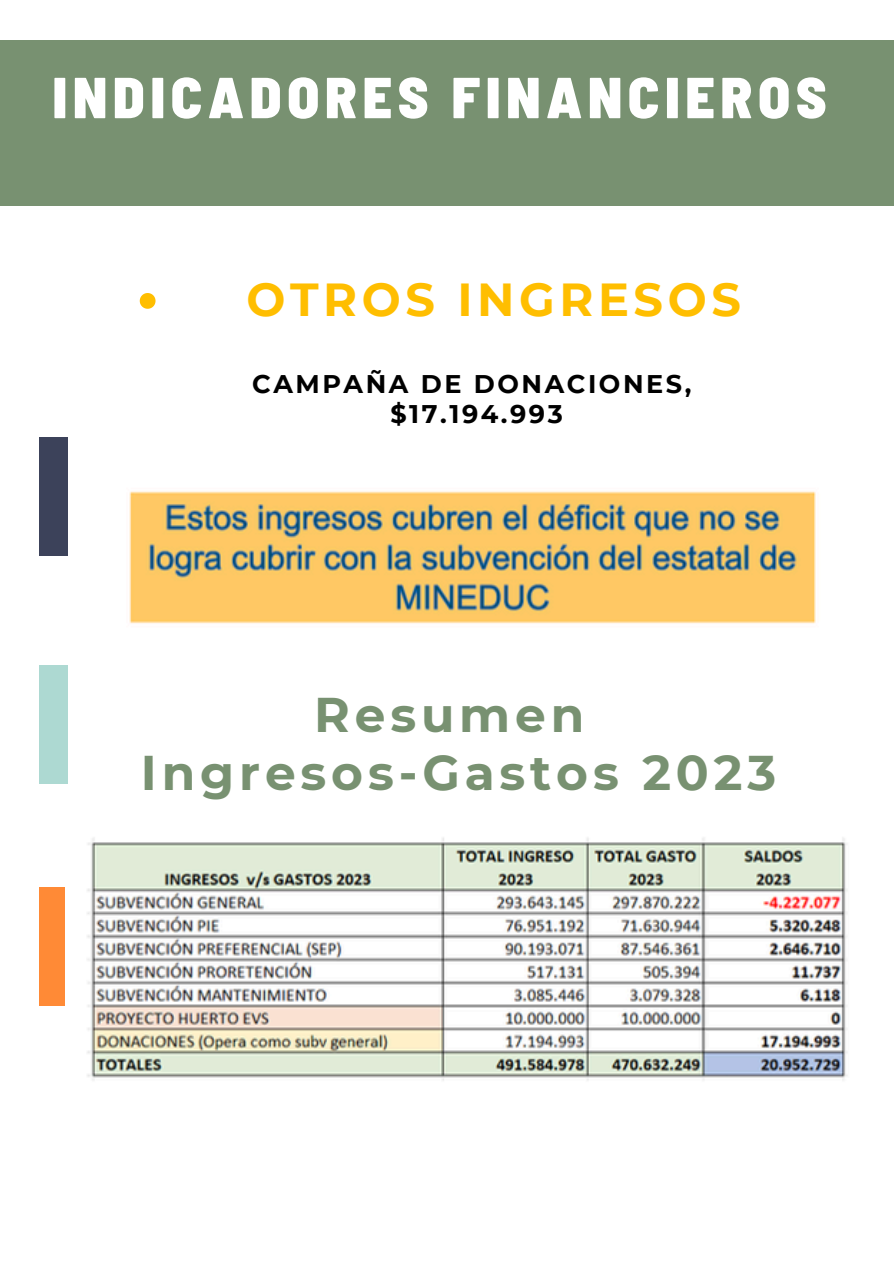
<style>
.page{position:relative;width:894px;height:1264px;background:#fff}
.page>*{position:absolute;margin:0;border:0;box-sizing:border-box;transform-origin:0 0}
.t1{font:900 semi-condensed 57.75px "Barlow";letter-spacing:.1em;color:#fff}
.t2{font:700 48.6px/57.3px "Montserrat";letter-spacing:.1em;color:#789171;text-align:center}
.t3{font:700 46.2px "Montserrat";letter-spacing:.1em;color:#ffbe00}
.t4{font:700 25.5px "Montserrat";letter-spacing:.1em;color:#000}
</style>
<div class="page">
<div style="left:0;top:41px;width:893px;height:164px;background:#789171"></div>
<img style="left:129px;top:491px;width:687px;height:133px">
<div style="left:40px;top:437px;width:28px;height:118px;background:#3c425a"></div>
<div style="left:40px;top:665px;width:28px;height:118px;background:#add9d2"></div>
<div style="left:40px;top:887px;width:28px;height:118px;background:#ff8a36"></div>
<svg style="left:140px;top:293px;width:15px;height:16px"></svg>
<img style="left:66px;top:837px;width:782px;height:244px">
<h1 class="t1" style="left:52px;top:60px;width:775px">INDICADORES FINANCIEROS</h1>
<p class="t3" style="left:246px;top:271px;width:496px">OTROS INGRESOS</p>
<p class="t4" style="left:252px;top:368px;width:440px">CAMPAÑA DE DONACIONES,</p>
<p class="t4" style="left:390px;top:398px;width:174px">$17.194.993</p>
<p class="t2" style="left:141px;top:686px;width:636px">Resumen<br>Ingresos-Gastos 2023</p>
</div>
